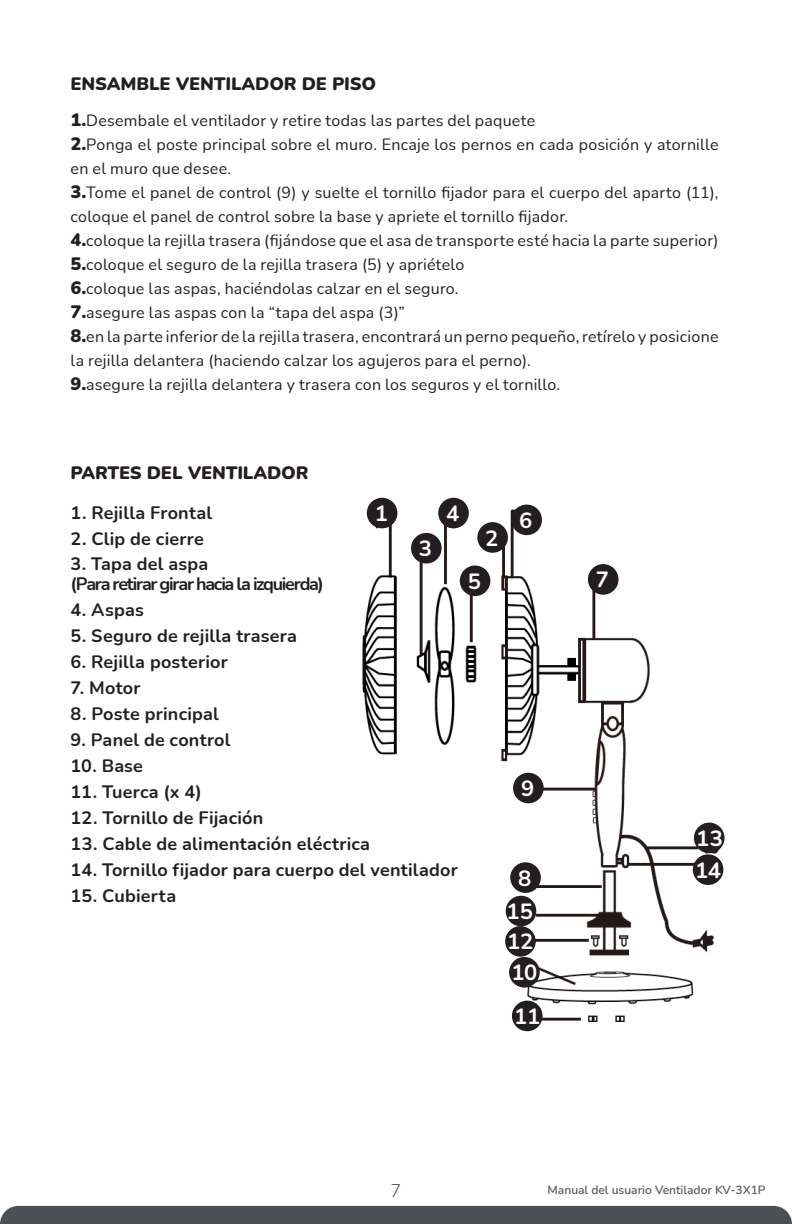
<style>
.page{position:relative;width:792px;height:1224px;background:#fff}
.page>*{position:absolute;margin:0;border:0;box-sizing:border-box;transform-origin:0 0}
.t1{font:700 22px "Nunito";letter-spacing:-.005em;color:#fff}
.t2{font:700 18px "Nunito";letter-spacing:.01em;color:#231f20}
.t3{font:900 18px "Nunito";color:#231f20}
.t4{font:700 18px "Nunito";letter-spacing:-.07em;color:#231f20}
.t5{font:300 18px "Nunito";color:#57585a}
.t6{font:16px/24px "Nunito";letter-spacing:.015em;color:#231f20}
.t7{font:600 12px "Nunito";color:#57585a}
.s1{font-weight:900;font-size:18px}
</style>
<div class="page">
<div style="left:0;top:1206px;width:792px;height:18px;background:#4a4f55"></div>
<img style="left:362px;top:502px;width:362px;height:530px">
<div style="left:367px;top:498px;width:30px;height:30px;background:#231f20;border-radius:50%"></div>
<div style="left:477px;top:522px;width:31px;height:31px;background:#231f20;border-radius:50%"></div>
<div style="left:411px;top:533px;width:31px;height:31px;background:#231f20;border-radius:50%"></div>
<div style="left:460px;top:566px;width:30px;height:30px;background:#231f20;border-radius:50%"></div>
<div style="left:438px;top:498px;width:31px;height:30px;background:#231f20;border-radius:50%"></div>
<div style="left:511px;top:505px;width:31px;height:30px;background:#231f20;border-radius:50%"></div>
<div style="left:588px;top:564px;width:31px;height:31px;background:#231f20;border-radius:50%"></div>
<div style="left:513px;top:773px;width:31px;height:30px;background:#231f20;border-radius:50%"></div>
<div style="left:510px;top:862px;width:31px;height:31px;background:#231f20;border-radius:50%"></div>
<div style="left:694px;top:823px;width:31px;height:30px;background:#231f20;border-radius:50%"></div>
<div style="left:693px;top:854px;width:30px;height:31px;background:#231f20;border-radius:50%"></div>
<div style="left:506px;top:896px;width:30px;height:30px;background:#231f20;border-radius:50%"></div>
<div style="left:505px;top:926px;width:31px;height:31px;background:#231f20;border-radius:50%"></div>
<div style="left:509px;top:957px;width:31px;height:31px;background:#231f20;border-radius:50%"></div>
<div style="left:512px;top:1001px;width:31px;height:30px;background:#231f20;border-radius:50%"></div>
<p class="t3" style="left:71px;top:71px;width:307px">ENSAMBLE VENTILADOR DE PISO</p>
<p class="t6" style="left:71px;top:107px;width:466px"><span class="s1">1.</span>Desembale el ventilador y retire todas las partes del paquete</p>
<p class="t6" style="left:71px;top:131px;width:650px"><span class="s1">2.</span>Ponga el poste principal sobre el muro. Encaje los pernos en cada posición y atornille en el muro que desee.</p>
<p class="t6" style="left:71px;top:179px;width:650px"><span class="s1">3.</span>Tome el panel de control (9) y suelte el tornillo fijador para el cuerpo del aparto (11), coloque el panel de control sobre la base y apriete el tornillo fijador.</p>
<p class="t6" style="left:71px;top:227px;width:649px"><span class="s1">4.</span>coloque la rejilla trasera (fijándose que el asa de transporte esté hacia la parte superior)</p>
<p class="t6" style="left:71px;top:251px;width:395px"><span class="s1">5.</span>coloque el seguro de la rejilla trasera (5) y apriételo</p>
<p class="t6" style="left:71px;top:275px;width:390px"><span class="s1">6.</span>coloque las aspas, haciéndolas calzar en el seguro.</p>
<p class="t6" style="left:71px;top:299px;width:336px"><span class="s1">7.</span>asegure las aspas con la “tapa del aspa (3)”</p>
<p class="t6" style="left:71px;top:323px;width:649px"><span class="s1">8.</span>en la parte inferior de la rejilla trasera, encontrará un perno pequeño, retírelo y posicione la rejilla delantera (haciendo calzar los agujeros para el perno).</p>
<p class="t6" style="left:71px;top:371px;width:491px"><span class="s1">9.</span>asegure la rejilla delantera y trasera con los seguros y el tornillo.</p>
<p class="t3" style="left:71px;top:460px;width:240px">PARTES DEL VENTILADOR</p>
<p class="t2" style="left:71px;top:500px;width:143px">1. Rejilla Frontal</p>
<p class="t2" style="left:71px;top:526px;width:135px">2. Clip de cierre</p>
<p class="t2" style="left:71px;top:552px;width:139px">3. Tapa del aspa</p>
<p class="t4" style="left:71px;top:572px;width:255px">(Para retirar girar hacia la izquierda)</p>
<p class="t2" style="left:71px;top:597px;width:75px">4. Aspas</p>
<p class="t2" style="left:71px;top:623px;width:228px">5. Seguro de rejilla trasera</p>
<p class="t2" style="left:71px;top:649px;width:159px">6. Rejilla posterior</p>
<p class="t2" style="left:71px;top:675px;width:71px">7. Motor</p>
<p class="t2" style="left:71px;top:701px;width:150px">8. Poste principal</p>
<p class="t2" style="left:71px;top:727px;width:161px">9. Panel de control</p>
<p class="t2" style="left:71px;top:753px;width:74px">10. Base</p>
<p class="t2" style="left:71px;top:779px;width:133px">11. Tuerca (x 4)</p>
<p class="t2" style="left:71px;top:805px;width:194px">12. Tornillo de Fijación</p>
<p class="t2" style="left:71px;top:831px;width:301px">13. Cable de alimentación eléctrica</p>
<p class="t2" style="left:71px;top:857px;width:389px">14. Tornillo fijador para cuerpo del ventilador</p>
<p class="t2" style="left:71px;top:883px;width:107px">15. Cubierta</p>
<p class="t1" style="left:375px;top:498px;width:15px">1</p>
<p class="t1" style="left:446px;top:498px;width:15px">4</p>
<p class="t1" style="left:519px;top:505px;width:15px">6</p>
<p class="t1" style="left:485px;top:522px;width:15px">2</p>
<p class="t1" style="left:419px;top:533px;width:15px">3</p>
<p class="t1" style="left:468px;top:566px;width:15px">5</p>
<p class="t1" style="left:521px;top:773px;width:15px">9</p>
<p class="t1" style="left:518px;top:862px;width:15px">8</p>
<p class="t1" style="left:507px;top:896px;width:28px">15</p>
<p class="t1" style="left:507px;top:925px;width:28px">12</p>
<p class="t1" style="left:511px;top:957px;width:28px">10</p>
<p class="t1" style="left:514px;top:1001px;width:28px">11</p>
<p class="t1" style="left:596px;top:564px;width:15px">7</p>
<p class="t1" style="left:696px;top:823px;width:28px">13</p>
<p class="t1" style="left:695px;top:855px;width:28px">14</p>
<p class="t5" style="left:391px;top:1179px;width:12px">7</p>
<p class="t7" style="left:548px;top:1182px;width:219px">Manual del usuario Ventilador KV-3X1P</p>
</div>
